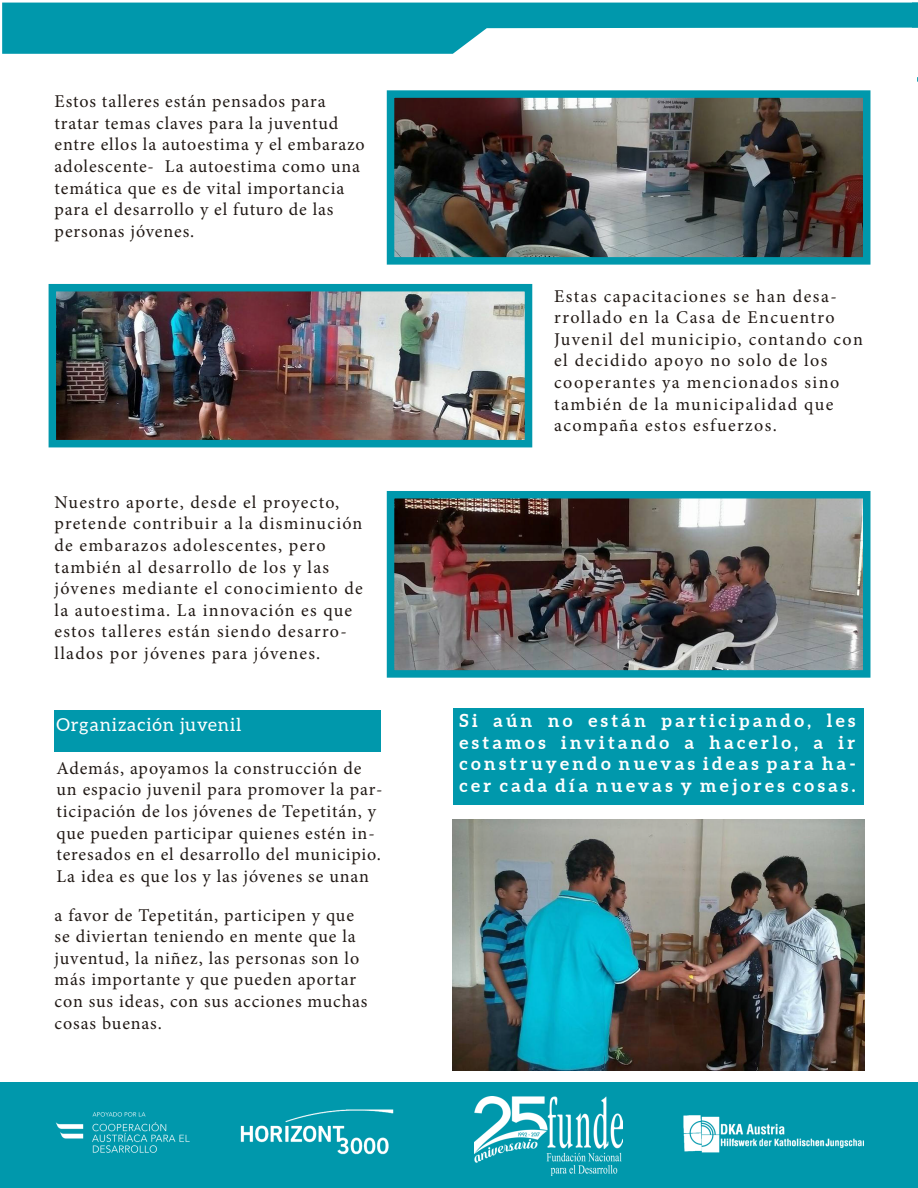
<style>
.page{position:relative;width:918px;height:1188px;background:#fff}
.page>*{position:absolute;margin:0;border:0;box-sizing:border-box;transform-origin:0 0}
.t1{font:18px/21.6px "Minion Pro";letter-spacing:.055em;color:#211915}
.t2{font:18px/21.6px "Minion Pro";letter-spacing:.08em;color:#211915}
.t3{font:700 18px/21.6px "Aleo";letter-spacing:.19em;color:#fff;text-align:justify}
.t4{font:18px "Aleo";letter-spacing:.05em;color:#fff}
</style>
<div class="page">
<div style="left:453px;top:708px;width:411px;height:97px;background:#0098ac"></div>
<div style="left:55px;top:710px;width:326px;height:41px;background:#0098ac"></div>
<svg style="left:2px;top:3px;width:916px;height:51px;fill:#0098ac"></svg>
<div style="left:1px;top:1082px;width:917px;height:106px;background:#0098ac"></div>
<img style="left:55px;top:1112px;width:135px;height:41px">
<img style="left:683px;top:1115px;width:181px;height:38px">
<img style="left:240px;top:1109px;width:154px;height:46px">
<img style="left:475px;top:1097px;width:147px;height:79px">
<img style="left:396px;top:99px;width:465px;height:157px">
<div style="left:387px;top:90px;width:483px;height:175px;border:8px solid #0098ac"></div>
<img style="left:58px;top:293px;width:465px;height:145px">
<div style="left:49px;top:284px;width:483px;height:163px;border:8px solid #0098ac"></div>
<img style="left:396px;top:500px;width:465px;height:169px">
<div style="left:387px;top:491px;width:483px;height:187px;border:8px solid #0098ac"></div>
<img style="left:453px;top:820px;width:411px;height:250px">
<p class="t1" style="left:55px;top:91px;width:312px">Estos talleres están pensados para tratar temas claves para la juventud entre ellos la autoestima y el embarazo adolescente- La autoestima como una temática que es de vital importancia para el desarrollo y el futuro de las personas jóvenes.</p>
<p class="t1" style="left:55px;top:491px;width:310px">Nuestro aporte, desde el proyecto, pretende contribuir a la disminución de embarazos adolescentes, pero también al desarrollo de los y las jóvenes mediante el conocimiento de la autoestima. La innovación es que estos talleres están siendo desarro&shy;llados por jóvenes para jóvenes.</p>
<p class="t4" style="left:56px;top:714px;width:186px">Organización juvenil</p>
<p class="t1" style="left:56px;top:757px;width:328px">Además, apoyamos la construcción de un espacio juvenil para promover la par&shy;ticipación de los jóvenes de Tepetitán, y que pueden participar quienes estén in&shy;teresados en el desarrollo del municipio.<br>La idea es que los y las jóvenes se unan</p>
<p class="t1" style="left:55px;top:904px;width:314px">a favor de Tepetitán, participen y que se diviertan teniendo en mente que la juventud, la niñez, las personas son lo más importante y que pueden aportar con sus ideas, con sus acciones muchas cosas buenas.</p>
<p class="t2" style="left:554px;top:285px;width:310px">Estas capacitaciones se han desa&shy;rrollado en la Casa de Encuentro<br>Juvenil del municipio, contando con el decidido apoyo no solo de los cooperantes ya mencionados sino también de la municipalidad que acompaña estos esfuerzos.</p>
<p class="t3" style="left:460px;top:710px;width:398px">Si aún no están participando, les estamos invitando a hacerlo, a ir construyendo nuevas ideas para ha&shy;cer cada día nuevas y mejores cosas.</p>
</div>
